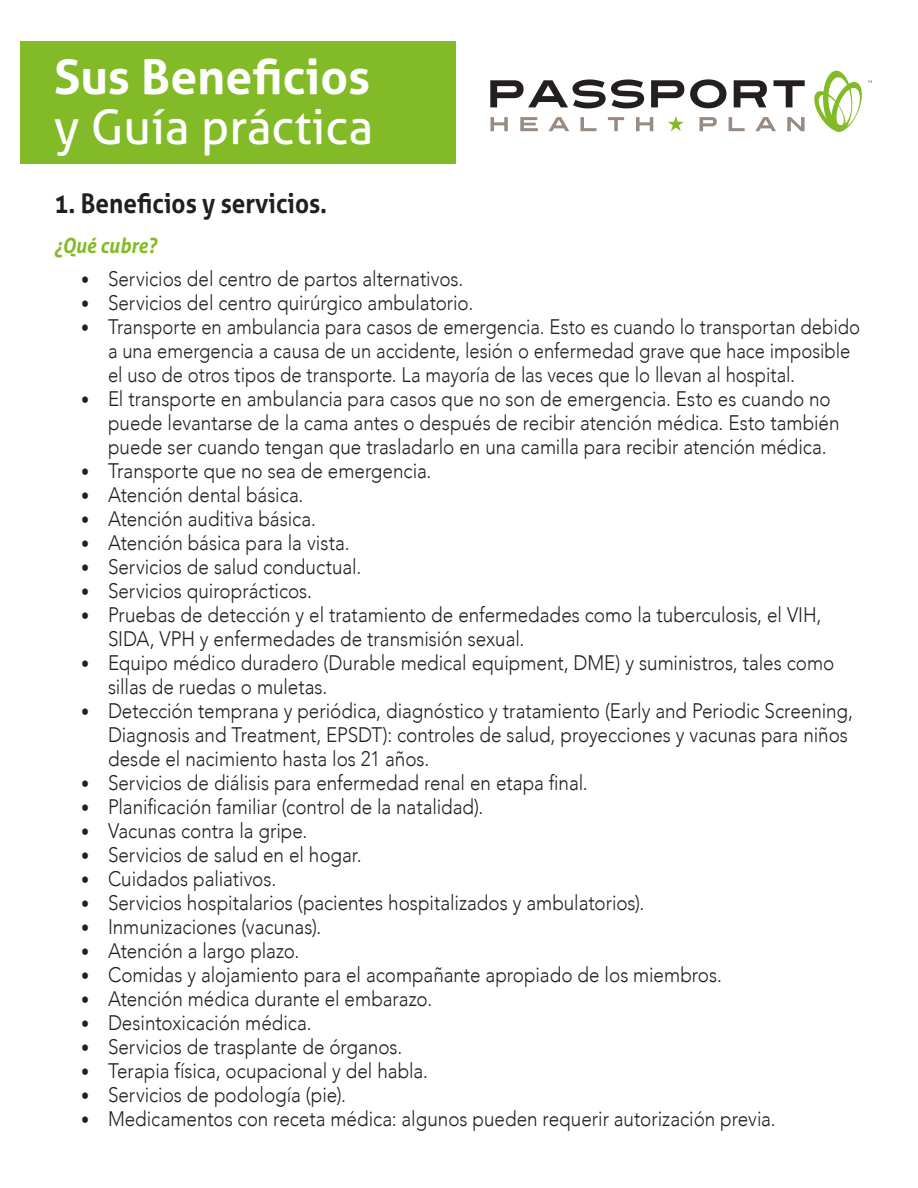
<style>
.page{position:relative;width:918px;height:1188px;background:#fff}
.page>*{position:absolute;margin:0;border:0;box-sizing:border-box;transform-origin:0 0}
.t1{font:700 48px "Aller";color:#fff}
.t2{font:48px "Aller";color:#fff}
.t3{font:700 27px "Aller";color:#231f20;scale:.9 1}
.t4{font:300 21px/24px "Avenir";color:#231f20;scale:.9 1}
.t5{font:300 21px/24px "Avenir";color:#231f20;scale:.88 1}
.t6{font:italic 700 21px "Aller";color:#82bb27;scale:.9 1}
.s1{font-size:18px}
</style>
<div class="page">
<div style="left:21px;top:41px;width:435px;height:122px;background:#82bb27"></div>
<svg style="left:490px;top:79px;width:154px;height:29px"></svg>
<svg style="left:651px;top:80px;width:33px;height:27px"></svg>
<svg style="left:690px;top:79px;width:36px;height:29px"></svg>
<svg style="left:734px;top:80px;width:33px;height:27px"></svg>
<svg style="left:774px;top:80px;width:31px;height:27px"></svg>
<svg style="left:491px;top:117px;width:17px;height:14px"></svg>
<svg style="left:520px;top:117px;width:18px;height:14px"></svg>
<svg style="left:549px;top:117px;width:20px;height:14px"></svg>
<svg style="left:580px;top:117px;width:17px;height:14px"></svg>
<svg style="left:608px;top:117px;width:16px;height:14px"></svg>
<svg style="left:636px;top:117px;width:17px;height:14px"></svg>
<svg style="left:700px;top:117px;width:17px;height:14px"></svg>
<svg style="left:729px;top:117px;width:16px;height:14px"></svg>
<svg style="left:755px;top:117px;width:21px;height:14px"></svg>
<svg style="left:787px;top:117px;width:18px;height:14px"></svg>
<svg style="left:668px;top:116px;width:16px;height:15px"></svg>
<svg style="left:814px;top:71px;width:58px;height:61px"></svg>
<p class="t1" style="left:54px;top:47px;width:318px">Sus Beneficios</p>
<p class="t2" style="left:54px;top:97px;width:321px">y Guía práctica</p>
<p class="t3" style="left:54px;top:187px;width:305px">1. Beneficios y servicios.</p>
<p class="t6" style="left:54px;top:233px;width:116px">¿Qué cubre?</p>
<p class="t4" style="left:81px;top:267px;width:426px"><span class="s1">•</span> Servicios del centro de partos alternativos.</p>
<p class="t4" style="left:81px;top:291px;width:437px"><span class="s1">•</span> Servicios del centro quirúrgico ambulatorio.</p>
<p class="t5" style="left:108px;top:315px;width:856px;text-indent:-27px"><span class="s1">•</span> Transporte en ambulancia para casos de emergencia. Esto es cuando lo transportan debido a una emergencia a causa de un accidente, lesión o enfermedad grave que hace imposible el uso de otros tipos de transporte. La mayoría de las veces que lo llevan al hospital.</p>
<p class="t4" style="left:108px;top:387px;width:814px;text-indent:-27px"><span class="s1">•</span> El transporte en ambulancia para casos que no son de emergencia. Esto es cuando no puede levantarse de la cama antes o después de recibir atención médica. Esto también puede ser cuando tengan que trasladarlo en una camilla para recibir atención médica.</p>
<p class="t4" style="left:81px;top:459px;width:391px"><span class="s1">•</span> Transporte que no sea de emergencia.</p>
<p class="t4" style="left:81px;top:483px;width:249px"><span class="s1">•</span> Atención dental básica.</p>
<p class="t4" style="left:81px;top:507px;width:263px"><span class="s1">•</span> Atención auditiva básica.</p>
<p class="t4" style="left:81px;top:531px;width:300px"><span class="s1">•</span> Atención básica para la vista.</p>
<p class="t4" style="left:81px;top:555px;width:313px"><span class="s1">•</span> Servicios de salud conductual.</p>
<p class="t4" style="left:81px;top:579px;width:258px"><span class="s1">•</span> Servicios quiroprácticos.</p>
<p class="t4" style="left:108px;top:603px;width:794px;text-indent:-27px"><span class="s1">•</span> Pruebas de detección y el tratamiento de enfermedades como la tuberculosis, el VIH,<br>SIDA, VPH y enfermedades de transmisión sexual.</p>
<p class="t4" style="left:108px;top:651px;width:809px;text-indent:-27px"><span class="s1">•</span> Equipo médico duradero (Durable medical equipment, DME) y suministros, tales como sillas de ruedas o muletas.</p>
<p class="t4" style="left:108px;top:699px;width:829px;text-indent:-27px"><span class="s1">•</span> Detección temprana y periódica, diagnóstico y tratamiento (Early and Periodic Screening,<br>Diagnosis and Treatment, EPSDT): controles de salud, proyecciones y vacunas para niños desde el nacimiento hasta los 21 años.</p>
<p class="t4" style="left:81px;top:771px;width:565px"><span class="s1">•</span> Servicios de diálisis para enfermedad renal en etapa final.</p>
<p class="t4" style="left:81px;top:795px;width:449px"><span class="s1">•</span> Planificación familiar (control de la natalidad).</p>
<p class="t4" style="left:81px;top:819px;width:253px"><span class="s1">•</span> Vacunas contra la gripe.</p>
<p class="t4" style="left:81px;top:843px;width:314px"><span class="s1">•</span> Servicios de salud en el hogar.</p>
<p class="t4" style="left:81px;top:867px;width:218px"><span class="s1">•</span> Cuidados paliativos.</p>
<p class="t4" style="left:81px;top:891px;width:628px"><span class="s1">•</span> Servicios hospitalarios (pacientes hospitalizados y ambulatorios).</p>
<p class="t4" style="left:81px;top:915px;width:268px"><span class="s1">•</span> Inmunizaciones (vacunas).</p>
<p class="t4" style="left:81px;top:939px;width:244px"><span class="s1">•</span> Atención a largo plazo.</p>
<p class="t4" style="left:81px;top:963px;width:714px"><span class="s1">•</span> Comidas y alojamiento para el acompañante apropiado de los miembros.</p>
<p class="t4" style="left:81px;top:987px;width:392px"><span class="s1">•</span> Atención médica durante el embarazo.</p>
<p class="t4" style="left:81px;top:1011px;width:258px"><span class="s1">•</span> Desintoxicación médica.</p>
<p class="t4" style="left:81px;top:1035px;width:359px"><span class="s1">•</span> Servicios de trasplante de órganos.</p>
<p class="t4" style="left:81px;top:1059px;width:387px"><span class="s1">•</span> Terapia física, ocupacional y del habla.</p>
<p class="t4" style="left:81px;top:1083px;width:296px"><span class="s1">•</span> Servicios de podología (pie).</p>
<p class="t4" style="left:81px;top:1107px;width:774px"><span class="s1">•</span> Medicamentos con receta médica: algunos pueden requerir autorización previa.</p>
</div>
